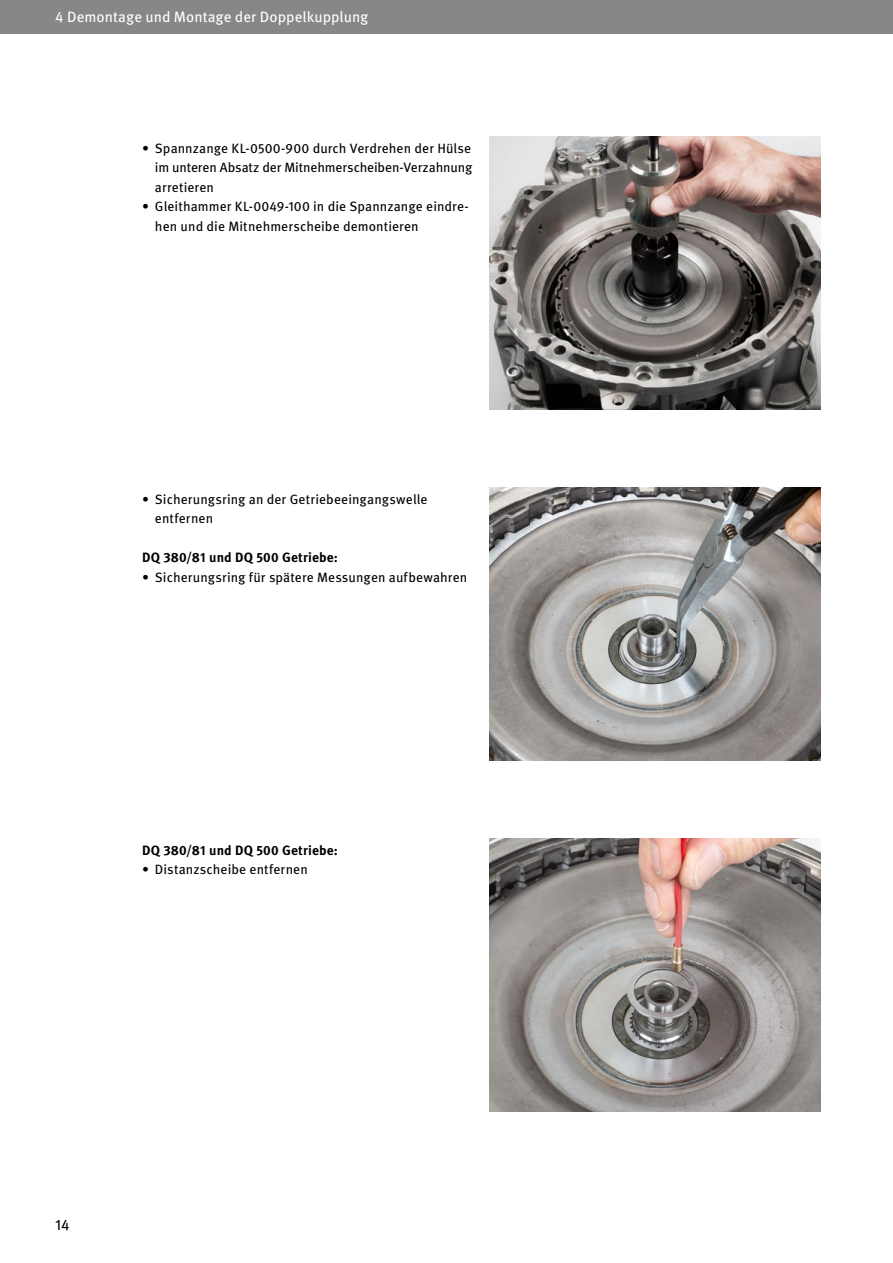
<style>
.page{position:relative;width:893px;height:1263px;background:#fff}
.page>*{position:absolute;margin:0;border:0;box-sizing:border-box;transform-origin:0 0}
.t1{font:15px "Meta OT";color:#fff}
.t2{font:15px "Meta OT";color:#000}
.t3{font:13.5px/19.5px "Meta OT";letter-spacing:.005em;color:#000}
.t4{font:700 13.5px "Meta OT";letter-spacing:.01em;color:#000}
</style>
<div class="page">
<div style="left:0;top:0;width:893px;height:34px;background:#878786"></div>
<img style="left:490px;top:838px;width:331px;height:273px">
<img style="left:490px;top:487px;width:331px;height:273px">
<img style="left:490px;top:136px;width:331px;height:273px">
<p class="t1" style="left:55px;top:8px;width:315px">4 Demontage und Montage der Doppelkupplung</p>
<p class="t3" style="left:155px;top:139px;width:319px;text-align:justify;text-indent:-13px">• Spannzange KL-0500-900 durch Verdrehen der Hülse im unteren Absatz der Mitnehmerscheiben-Verzahnung arretieren</p>
<p class="t3" style="left:155px;top:197px;width:315px;text-indent:-13px">• Gleithammer KL-0049-100 in die Spannzange eindre&shy;hen und die Mitnehmerscheibe demontieren</p>
<p class="t3" style="left:155px;top:489px;width:274px;text-indent:-13px">• Sicherungsring an der Getriebeeingangswelle entfernen</p>
<p class="t4" style="left:142px;top:549px;width:197px">DQ 380/81 und DQ 500 Getriebe:</p>
<p class="t3" style="left:142px;top:567px;width:327px">• Sicherungsring für spätere Messungen aufbewahren</p>
<p class="t4" style="left:142px;top:842px;width:197px">DQ 380/81 und DQ 500 Getriebe:</p>
<p class="t3" style="left:142px;top:860px;width:167px">• Distanzscheibe entfernen</p>
<p class="t2" style="left:55px;top:1215px;width:16px">14</p>
</div>
